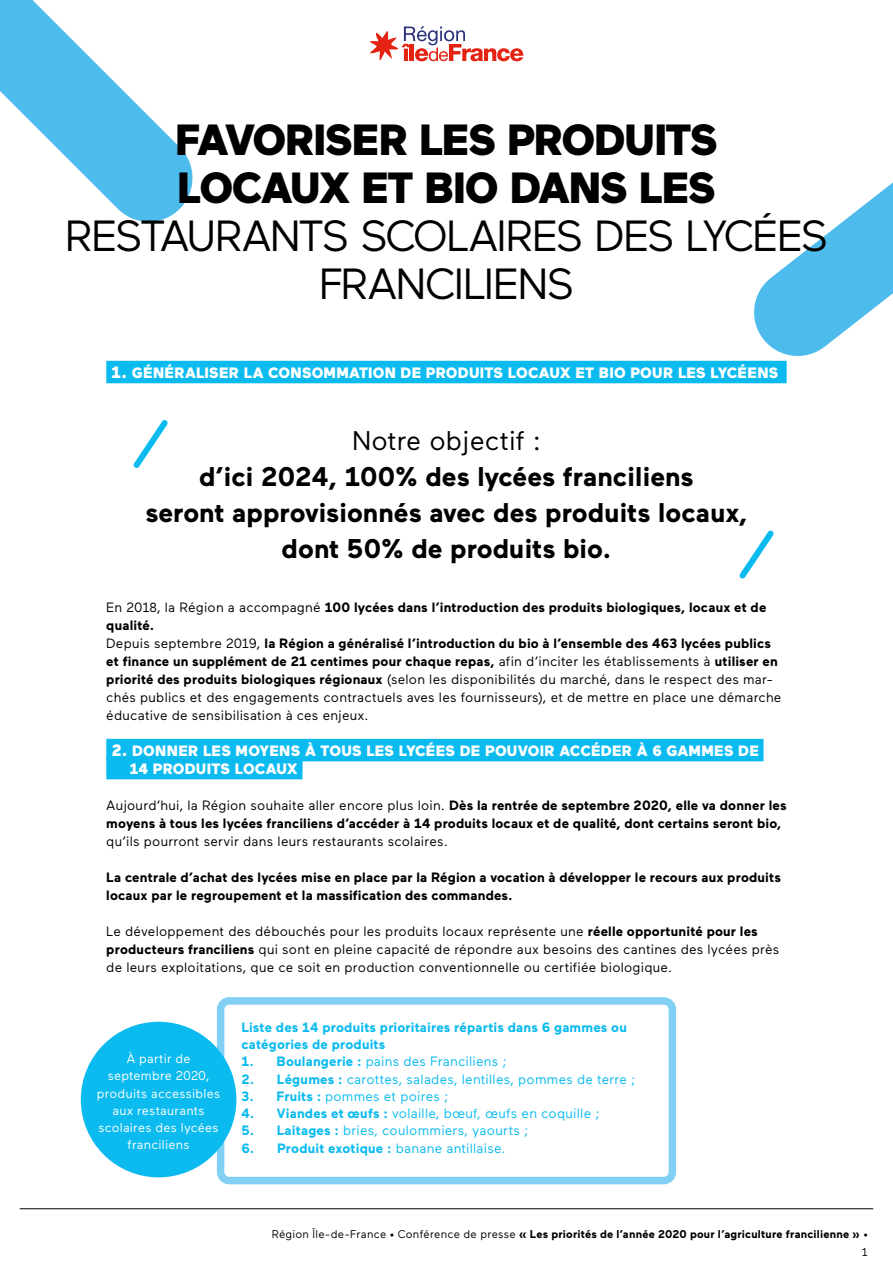
<style>
.page{position:relative;width:893px;height:1263px;background:#fff}
.page>*{position:absolute;margin:0;border:0;box-sizing:border-box;transform-origin:0 0}
.t1{font:43.5px/48px "Maax";letter-spacing:-.045em;color:#000;text-align:center}
.t2{font:900 43.5px/48px "Maax";letter-spacing:-.03em;color:#000}
.t3{font:700 27px/36px "Maax";color:#000;text-align:center}
.t4{font:27px "Maax";color:#000}
.t5{font:900 15px/18px "Maax";letter-spacing:.015em;color:#fff}
.t6{font:13.5px/18px "Maax";letter-spacing:.015em;color:#000}
.t7{font:700 13.5px/18px "Maax";letter-spacing:.015em;color:#000}
.t8{font:13.5px "Maax";letter-spacing:.015em;color:#0bbbef}
.t9{font:700 13.5px/17.2px "Maax";letter-spacing:.01em;color:#0bbbef}
.t10{font:12.75px/17.2px "Maax";letter-spacing:.02em;color:#fff;text-align:center}
.t11{font:700 11.25px/17.2px "Maax";letter-spacing:.02em;color:#000;text-align:right}
.s1{font-size:16.5px}
.s2{font-weight:700}
.s3{font-weight:400}
</style>
<div class="page">
<svg style="left:370px;top:26px;width:153px;height:35px"></svg>
<hr style="left:20px;top:1208px;width:853px;height:1px;background:#000">
<div style="left:106px;top:361px;width:681px;height:22px;background:#0bbbef"></div>
<div style="left:106px;top:739px;width:658px;height:22px;background:#0bbbef"></div>
<div style="left:106px;top:757px;width:197px;height:22px;background:#0bbbef"></div>
<svg style="left:0;top:0;width:193px;height:222px"></svg>
<svg style="left:748px;top:182px;width:145px;height:180px"></svg>
<svg style="left:739px;top:530px;width:35px;height:49px"></svg>
<svg style="left:133px;top:420px;width:35px;height:48px"></svg>
<div style="left:217px;top:997px;width:459px;height:187px;border:8px solid #83d0f5;border-radius:9px"></div>
<div style="left:81px;top:1022px;width:155px;height:155px;background:#0bbbef;border-radius:50%"></div>
<h1 class="t2" style="left:175px;top:116px;width:544px">FAVORISER LES PRODUITS<br>LOCAUX ET BIO DANS LES</h1>
<h1 class="t1" style="left:65px;top:212px;width:765px">RESTAURANTS SCOLAIRES DES LYCÉES<br>FRANCILIENS</h1>
<p class="t5" style="left:111px;top:364px;width:668px"><span class="s1">1.</span> GÉNÉRALISER LA CONSOMMATION DE PRODUITS LOCAUX ET BIO POUR LES LYCÉENS</p>
<h2 class="t4" style="left:352px;top:426px;width:190px">Notre objectif :</h2>
<h2 class="t3" style="left:145px;top:459px;width:604px">d’ici 2024, 100% des lycées franciliens<br>seront approvisionnés avec des produits locaux, dont 50% de produits bio.</h2>
<p class="t6" style="left:106px;top:599px;width:677px">En 2018, la Région a accompagné <span class="s2">100 lycées dans l’introduction des produits biologiques, locaux et de qualité.<br></span>Depuis septembre 2019, <span class="s2">la Région a généralisé l’introduction du bio à l’ensemble des 463 lycées publics et finance un supplément de 21 centimes pour chaque repas,</span> afin d’inciter les établissements à <span class="s2">utiliser en priorité des produits biologiques régionaux</span> (selon les disponibilités du marché, dans le respect des mar&shy;chés publics et des engagements contractuels aves les fournisseurs), et de mettre en place une démarche éducative de sensibilisation à ces enjeux.</p>
<p class="t5" style="left:130px;top:742px;width:631px;text-indent:-18px"><span class="s1">2.</span> DONNER LES MOYENS À TOUS LES LYCÉES DE POUVOIR ACCÉDER À 6 GAMMES DE<br>14 PRODUITS LOCAUX</p>
<p class="t7" style="left:106px;top:796px;width:682px"><span class="s3">Aujourd’hui, la Région souhaite aller encore plus loin.</span> Dès la rentrée de septembre 2020, elle va donner les moyens à tous les lycées franciliens d’accéder à 14 produits locaux et de qualité, dont certains seront bio,</p>
<p class="t6" style="left:106px;top:833px;width:343px">qu’ils pourront servir dans leurs restaurants scolaires.</p>
<p class="t7" style="left:106px;top:868px;width:676px">La centrale d’achat des lycées mise en place par la Région a vocation à développer le recours aux produits locaux par le regroupement et la massification des commandes.</p>
<p class="t6" style="left:106px;top:923px;width:674px">Le développement des débouchés pour les produits locaux représente une <span class="s2">réelle opportunité pour les producteurs franciliens</span> qui sont en pleine capacité de répondre aux besoins des cantines des lycées près de leurs exploitations, que ce soit en production conventionnelle ou certifiée biologique.</p>
<p class="t10" style="left:97px;top:1050px;width:125px">À partir de septembre 2020, produits accessibles aux restaurants scolaires des lycées franciliens</p>
<p class="t9" style="left:241px;top:1019px;width:387px">Liste des 14 produits prioritaires répartis dans 6 gammes ou catégories de produits</p>
<p class="t8" style="left:241px;top:1054px;width:267px"><span class="s2">1. Boulangerie :</span> pains des Franciliens ;</p>
<p class="t8" style="left:241px;top:1072px;width:396px"><span class="s2">2. Légumes :</span> carottes, salades, lentilles, pommes de terre ;</p>
<p class="t8" style="left:241px;top:1089px;width:208px"><span class="s2">3. Fruits :</span> pommes et poires ;</p>
<p class="t8" style="left:241px;top:1106px;width:360px"><span class="s2">4. Viandes et œufs :</span> volaille, bœuf, œufs en coquille ;</p>
<p class="t8" style="left:241px;top:1123px;width:289px"><span class="s2">5. Laitages :</span> bries, coulommiers, yaourts ;</p>
<p class="t9" style="left:241px;top:1139px;width:266px">6. Produit exotique : <span class="s3">banane antillaise.</span></p>
<p class="t11" style="left:272px;top:1226px;width:598px"><span class="s3">Région Île-de-France • Conférence de presse</span> « Les priorités de l’année 2020 pour l’agriculture francilienne » <span class="s3">•<br>1</span></p>
</div>
